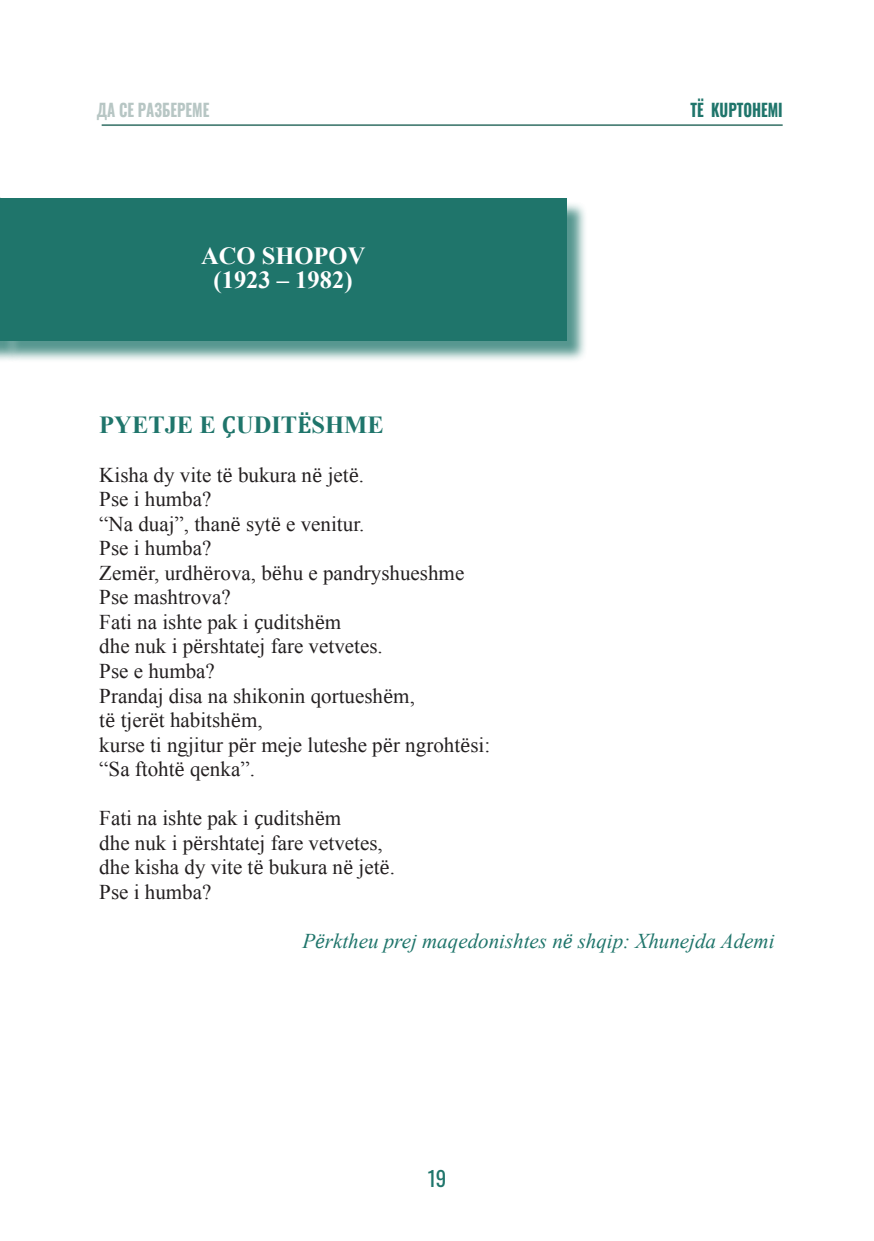
<style>
.page{position:relative;width:874px;height:1241px;background:#fff}
.page>*{position:absolute;margin:0;border:0;box-sizing:border-box;transform-origin:0 0}
.avtori{font:700 24.5px "Times New Roman t";color:#fff}
.naslovi{font:700 24.5px "Times New Roman t";color:#1f756b}
.t1{font:21px "Times New Roman t";color:#231f20}
.Paragraph_Style_2{font:21px "Times New Roman T Italic";color:#1f756b}
.t2{font:21px "Oswald";color:#1f756b}
.t3{font:700 17.5px "Oswald";color:#b7c6c4;scale:.85 1}
.t4{font:700 17.5px "Oswald";color:#1f756b;scale:.85 1}
.s1{font-family:"Cambria"}
.s2{font-family:"Cambria";font-style:italic}
</style>
<div class="page">
<hr style="left:102px;top:124px;width:680px;height:2px;background:#4d8279">
<div style="left:2px;top:200px;width:586px;height:162px;background:#1f756b;opacity:.75"></div>
<div style="left:0;top:198px;width:566px;height:142px;background:#1f756b"></div>
<p class="t3" style="left:97px;top:94px;width:134px">ДА СЕ РАЗБЕРЕМЕ</p>
<p class="t4" style="left:690px;top:94px;width:110px">ТË KUPTOHEMI</p>
<p class="avtori" style="left:201px;top:238px;width:166px">ACO SHOPOV</p>
<p class="avtori" style="left:213px;top:263px;width:140px">(1923 – 1982)</p>
<p class="naslovi" style="left:99px;top:407px;width:286px">PYETJE E <span class="s1">Ç</span>UDIT<span class="s1">Ë</span>SHME</p>
<p class="t1" style="left:99px;top:460px;width:266px">Kisha dy vite t<span class="s1">ë</span> bukura n<span class="s1">ë</span> jet<span class="s1">ë</span>.</p>
<p class="t1" style="left:99px;top:485px;width:113px">Pse i humba?</p>
<p class="t1" style="left:99px;top:509px;width:266px">“Na duaj”, than<span class="s1">ë</span> syt<span class="s1">ë</span> e venitur.</p>
<p class="t1" style="left:99px;top:534px;width:113px">Pse i humba?</p>
<p class="t1" style="left:99px;top:558px;width:366px">Zem<span class="s1">ë</span>r, urdh<span class="s1">ë</span>rova, b<span class="s1">ë</span>hu e pandryshueshme</p>
<p class="t1" style="left:99px;top:583px;width:133px">Pse mashtrova?</p>
<p class="t1" style="left:99px;top:607px;width:243px">Fati na ishte pak i <span class="s1">ç</span>uditsh<span class="s1">ë</span>m</p>
<p class="t1" style="left:99px;top:632px;width:285px">dhe nuk i p<span class="s1">ë</span>rshtatej fare vetvetes.</p>
<p class="t1" style="left:99px;top:656px;width:117px">Pse e humba?</p>
<p class="t1" style="left:99px;top:681px;width:317px">Prandaj disa na shikonin qortuesh<span class="s1">ë</span>m,</p>
<p class="t1" style="left:99px;top:705px;width:165px">t<span class="s1">ë</span> tjer<span class="s1">ë</span>t habitsh<span class="s1">ë</span>m,</p>
<p class="t1" style="left:99px;top:730px;width:392px">kurse ti ngjitur p<span class="s1">ë</span>r meje luteshe p<span class="s1">ë</span>r ngroht<span class="s1">ë</span>si:</p>
<p class="t1" style="left:99px;top:754px;width:157px">“Sa ftoht<span class="s1">ë</span> qenka”.</p>
<p class="t1" style="left:99px;top:803px;width:243px">Fati na ishte pak i <span class="s1">ç</span>uditsh<span class="s1">ë</span>m</p>
<p class="t1" style="left:99px;top:828px;width:285px">dhe nuk i p<span class="s1">ë</span>rshtatej fare vetvetes,</p>
<p class="t1" style="left:99px;top:852px;width:297px">dhe kisha dy vite t<span class="s1">ë</span> bukura n<span class="s1">ë</span> jet<span class="s1">ë</span>.</p>
<p class="t1" style="left:99px;top:877px;width:113px">Pse i humba?</p>
<p class="Paragraph_Style_2" style="left:302px;top:926px;width:473px">P<span class="s2">ë</span>rktheu prej maqedonishtes n<span class="s2">ë</span> shqip: Xhunejda Ademi</p>
<p class="t2" style="left:427px;top:1159px;width:20px">19</p>
</div>
